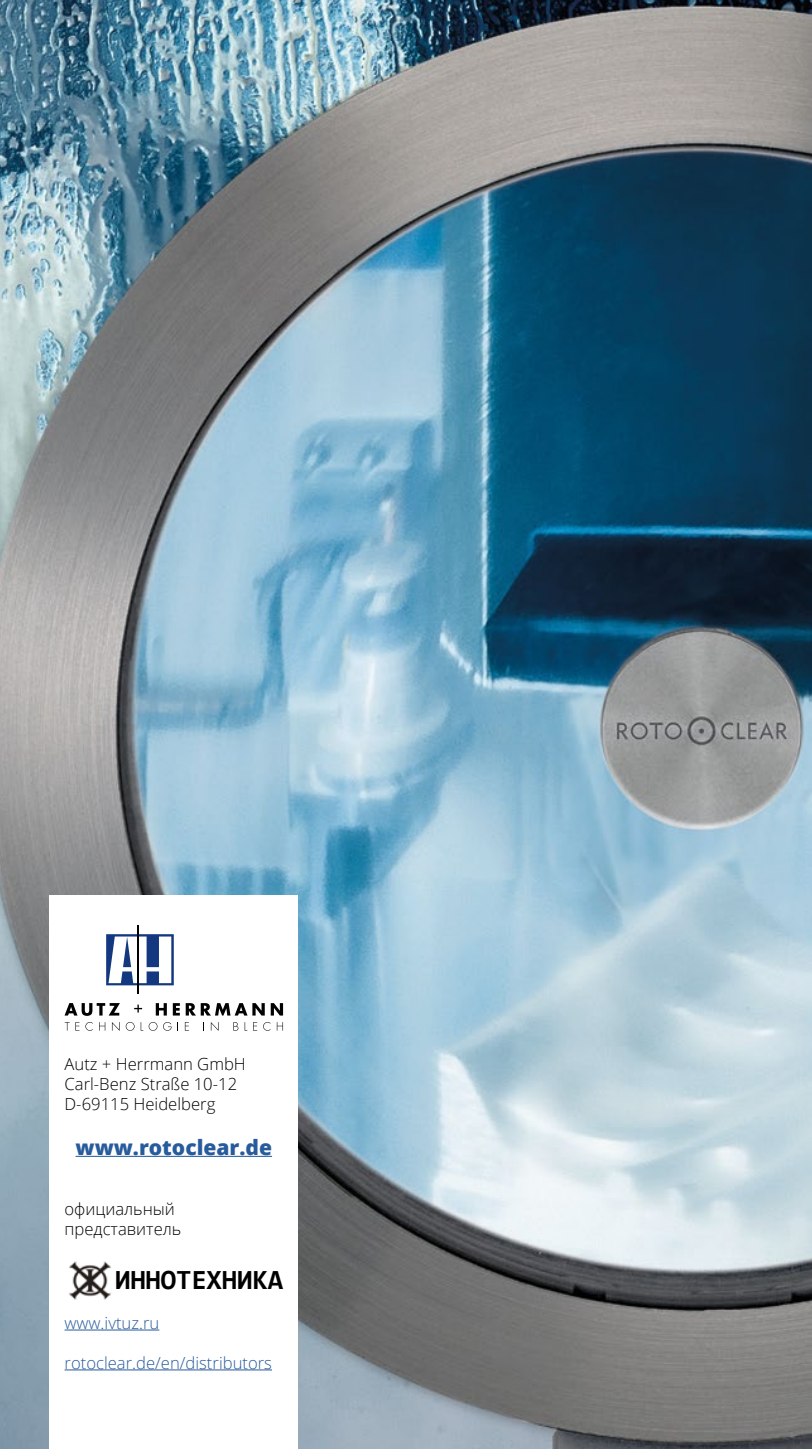
<style>
.page{position:relative;width:812px;height:1449px;background:#fff}
.page>*{position:absolute;margin:0;border:0;box-sizing:border-box;transform-origin:0 0}
.t1{font:700 28px "Consolas";letter-spacing:-.005em;color:#000}
.t2{font:800 21px "Open Sans";color:#275b9b}
.t3{font:300 16.62px/19.9px "Open Sans";color:#000}
.t4{font:300 16.62px "Open Sans";color:#275b9b}
.t5{font:300 16.62px/19.9px "Open Sans";color:#020203}
</style>
<div class="page">
<img style="left:0;top:0;width:811px;height:1449px">
<div style="left:50px;top:895px;width:248px;height:554px;background:#fff"></div>
<svg style="left:106px;top:934px;width:68px;height:51px"></svg>
<hr style="left:137px;top:925px;width:2px;height:69px;background:#000">
<svg style="left:65px;top:1022px;width:14px;height:8px"></svg>
<svg style="left:85px;top:1022px;width:8px;height:8px"></svg>
<svg style="left:99px;top:1022px;width:6px;height:8px"></svg>
<svg style="left:112px;top:1022px;width:7px;height:9px"></svg>
<svg style="left:126px;top:1022px;width:8px;height:8px"></svg>
<svg style="left:141px;top:1022px;width:16px;height:8px"></svg>
<svg style="left:163px;top:1022px;width:8px;height:8px"></svg>
<svg style="left:185px;top:1022px;width:4px;height:8px"></svg>
<svg style="left:211px;top:1022px;width:7px;height:9px"></svg>
<svg style="left:233px;top:1022px;width:5px;height:8px"></svg>
<svg style="left:244px;top:1022px;width:2px;height:8px"></svg>
<svg style="left:253px;top:1022px;width:4px;height:8px"></svg>
<svg style="left:263px;top:1022px;width:7px;height:8px"></svg>
<svg style="left:276px;top:1022px;width:7px;height:8px"></svg>
<svg style="left:64px;top:1003px;width:56px;height:13px"></svg>
<svg style="left:134px;top:1004px;width:8px;height:8px"></svg>
<svg style="left:156px;top:1003px;width:11px;height:12px"></svg>
<svg style="left:173px;top:1003px;width:91px;height:12px"></svg>
<svg style="left:270px;top:1003px;width:13px;height:12px"></svg>
<hr style="left:75px;top:1155px;width:197px;height:1px;background:#275b9b">
<hr style="left:64px;top:1329px;width:95px;height:1px;background:#275b9b">
<hr style="left:64px;top:1369px;width:208px;height:1px;background:#275b9b">
<img style="left:69px;top:1261px;width:42px;height:39px">
<p class="t3" style="left:64px;top:1053px;width:183px">Autz + Herrmann GmbH<br>Carl-Benz Straße 10-12<br>D-69115 Heidelberg</p>
<p class="t2" style="left:75px;top:1131px;width:198px">www.rotoclear.de</p>
<p class="t5" style="left:64px;top:1198px;width:118px">официальный представитель</p>
<h1 class="t1" style="left:115px;top:1261px;width:169px">ИННОТЕХНИКА</h1>
<p class="t4" style="left:64px;top:1311px;width:96px">www.ivtuz.ru</p>
<p class="t4" style="left:64px;top:1351px;width:209px">rotoclear.de/en/distributors</p>
</div>
